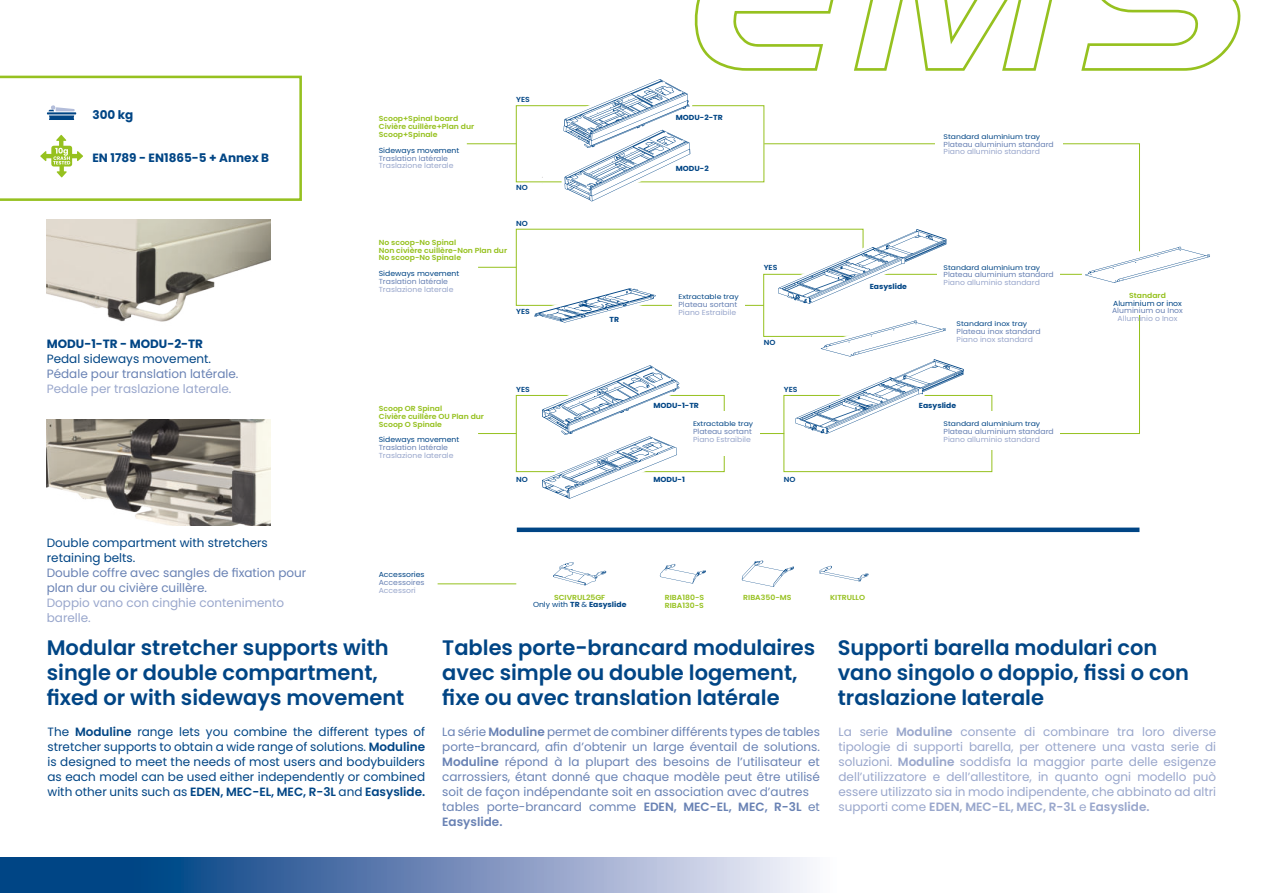
<style>
.page{position:relative;width:1263px;height:893px;background:#fff}
.page>*{position:absolute;margin:0;border:0;box-sizing:border-box;transform-origin:0 0}
.t1{font:600 21px/25.2px "Poppins";color:#004585}
.t2{font:12px/15px "Poppins";color:#6982b4}
.t3{font:12px/15px "Poppins";color:#99a7cc;text-align:justify}
.t4{font:12px/15px "Poppins";color:#004585;text-align:justify}
.t5{font:700 12px "Poppins";color:#004585}
.t6{font:600 7.35px/7.8px "Poppins";color:#96c11f;scale:1.05 1}
.t7{font:7.35px "Poppins";color:#6982b4;scale:1.05 1}
.t8{font:7.35px "Poppins";color:#99a7cc;scale:1.05 1}
.t9{font:7.35px "Poppins";color:#004585;scale:1.05 1}
.t10{font:700 7.35px "Poppins";color:#004585;scale:1.05 1}
.t11{font:600 7.35px "Poppins";color:#004585;scale:1.05 1}
.t12{font:6.75px "Poppins";color:#004585;scale:1.15 1}
.s1{font-weight:400}
.s2{font-weight:600}
</style>
<div class="page">
<svg style="left:0;top:858px;width:810px;height:35px;background:#6587b4"></svg>
<svg style="left:694px;top:0;width:358px;height:71px"></svg>
<svg style="left:1081px;top:0;width:160px;height:71px"></svg>
<img style="left:47px;top:219px;width:223px;height:103px">
<hr style="left:467px;top:143px;width:49px;height:1px;background:#96c11f">
<hr style="left:478px;top:267px;width:38px;height:1px;background:#96c11f">
<hr style="left:478px;top:433px;width:38px;height:1px;background:#96c11f">
<hr style="left:438px;top:583px;width:78px;height:1px;background:#96c11f">
<svg style="left:819px;top:566px;width:49px;height:16px"></svg>
<svg style="left:553px;top:562px;width:53px;height:23px"></svg>
<svg style="left:660px;top:564px;width:46px;height:20px"></svg>
<svg style="left:742px;top:560px;width:52px;height:27px"></svg>
<hr style="left:517px;top:528px;width:622px;height:4px;background:#004585">
<svg style="left:515px;top:79px;width:695px;height:420px"></svg>
<img style="left:47px;top:419px;width:223px;height:107px">
<svg style="left:0;top:76px;width:302px;height:125px"></svg>
<p class="t5" style="left:92px;top:108px;width:43px">300 kg</p>
<p class="t5" style="left:92px;top:151px;width:178px">EN 1789 - EN1865-5 + Annex B</p>
<p class="t5" style="left:47px;top:337px;width:158px">MODU-1-TR - MODU-2-TR</p>
<p class="t4" style="left:47px;top:352px;width:166px">Pedal sideways movement.</p>
<p class="t2" style="left:47px;top:367px;width:193px">Pédale pour translation latérale.</p>
<p class="t3" style="left:47px;top:382px;width:186px">Pedale per traslazione laterale.</p>
<p class="t4" style="left:47px;top:535px;width:223px">Double compartment with stretchers retaining belts.</p>
<p class="t2" style="left:47px;top:565px;width:261px">Double coffre avec sangles de fixation pour plan dur ou civière cuillère.</p>
<p class="t3" style="left:47px;top:595px;width:239px">Doppio vano con cinghie contenimento barelle.</p>
<p class="t6" style="left:379px;top:115px;width:92px">Scoop+Spinal board<br>Civière cuillère+Plan dur<br>Scoop+Spinale</p>
<p class="t9" style="left:379px;top:147px;width:78px">Sideways movement</p>
<p class="t7" style="left:379px;top:155px;width:67px">Traslation latérale</p>
<p class="t8" style="left:379px;top:163px;width:73px">Traslazione laterale</p>
<p class="t11" style="left:516px;top:96px;width:15px">YES</p>
<p class="t11" style="left:516px;top:184px;width:13px">NO</p>
<p class="t6" style="left:379px;top:239px;width:124px">No scoop-No Spinal<br>Non civière cuillère-Non Plan dur<br>No scoop-No Spinale</p>
<p class="t9" style="left:379px;top:270px;width:78px">Sideways movement</p>
<p class="t7" style="left:379px;top:278px;width:67px">Traslation latérale</p>
<p class="t8" style="left:379px;top:286px;width:73px">Traslazione laterale</p>
<p class="t11" style="left:516px;top:220px;width:13px">NO</p>
<p class="t11" style="left:516px;top:308px;width:15px">YES</p>
<p class="t6" style="left:379px;top:405px;width:102px">Scoop OR Spinal<br>Civière cuillère OU Plan dur<br>Scoop O Spinale</p>
<p class="t9" style="left:379px;top:437px;width:78px">Sideways movement</p>
<p class="t7" style="left:379px;top:444px;width:67px">Traslation latérale</p>
<p class="t8" style="left:379px;top:452px;width:73px">Traslazione laterale</p>
<p class="t11" style="left:516px;top:386px;width:15px">YES</p>
<p class="t11" style="left:516px;top:476px;width:13px">NO</p>
<p class="t10" style="left:676px;top:114px;width:46px">MODU-2-TR</p>
<p class="t10" style="left:676px;top:165px;width:33px">MODU-2</p>
<p class="t10" style="left:609px;top:317px;width:11px">TR</p>
<p class="t12" style="left:678px;top:294px;width:54px">Extractable tray</p>
<p class="t7" style="left:678px;top:301px;width:57px">Plateau sortant</p>
<p class="t8" style="left:678px;top:309px;width:57px">Piano Estraibile</p>
<p class="t11" style="left:764px;top:264px;width:15px">YES</p>
<p class="t11" style="left:764px;top:339px;width:13px">NO</p>
<p class="t10" style="left:653px;top:402px;width:45px">MODU-1-TR</p>
<p class="t12" style="left:693px;top:421px;width:54px">Extractable tray</p>
<p class="t7" style="left:693px;top:429px;width:57px">Plateau sortant</p>
<p class="t8" style="left:693px;top:436px;width:57px">Piano Estraibile</p>
<p class="t10" style="left:653px;top:476px;width:31px">MODU-1</p>
<p class="t11" style="left:784px;top:386px;width:15px">YES</p>
<p class="t11" style="left:784px;top:476px;width:13px">NO</p>
<p class="t12" style="left:943px;top:133px;width:86px">Standard aluminium tray</p>
<p class="t7" style="left:943px;top:141px;width:106px">Plateau aluminium standard</p>
<p class="t8" style="left:943px;top:149px;width:93px">Piano alluminio standard</p>
<p class="t10" style="left:870px;top:283px;width:37px">Easyslide</p>
<p class="t12" style="left:943px;top:264px;width:86px">Standard aluminium tray</p>
<p class="t7" style="left:943px;top:272px;width:106px">Plateau aluminium standard</p>
<p class="t8" style="left:943px;top:280px;width:93px">Piano alluminio standard</p>
<p class="t12" style="left:956px;top:321px;width:63px">Standard inox tray</p>
<p class="t7" style="left:956px;top:328px;width:82px">Plateau inox standard</p>
<p class="t8" style="left:956px;top:336px;width:74px">Piano inox standard</p>
<p class="t10" style="left:919px;top:402px;width:37px">Easyslide</p>
<p class="t12" style="left:943px;top:421px;width:86px">Standard aluminium tray</p>
<p class="t7" style="left:943px;top:429px;width:106px">Plateau aluminium standard</p>
<p class="t8" style="left:943px;top:436px;width:93px">Piano alluminio standard</p>
<p class="t9" style="left:379px;top:571px;width:45px">Accessories</p>
<p class="t7" style="left:379px;top:579px;width:45px">Accessoires</p>
<p class="t8" style="left:379px;top:587px;width:37px">Accessori</p>
<p class="t6" style="left:554px;top:594px;width:50px">SCIVRUL25GF</p>
<p class="t6" style="left:743px;top:594px;width:47px">RIBA350-MS</p>
<p class="t6" style="left:665px;top:594px;width:39px">RIBA180-S</p>
<p class="t10" style="left:533px;top:602px;width:90px"><span class="s1">Only with</span> TR <span class="s1">&amp;</span> Easyslide</p>
<p class="t6" style="left:665px;top:602px;width:39px">RIBA130-S</p>
<p class="t6" style="left:830px;top:594px;width:35px">KITRULLO</p>
<p class="t6" style="left:1129px;top:292px;width:36px">Standard</p>
<p class="t9" style="left:1113px;top:300px;width:67px">Aluminium or inox</p>
<p class="t7" style="left:1112px;top:308px;width:69px">Aluminium ou Inox</p>
<p class="t8" style="left:1117px;top:316px;width:58px">Alluminio o Inox</p>
<h1 class="t1" style="left:47px;top:636px;width:359px">Modular stretcher supports with single or double compartment, fixed or with sideways movement</h1>
<h1 class="t1" style="left:442px;top:636px;width:375px">Tables porte-brancard modulaires avec simple ou double logement, fixe ou avec translation latérale</h1>
<h1 class="t1" style="left:838px;top:636px;width:353px">Supporti barella modulari con vano singolo o doppio, fissi o con traslazione laterale</h1>
<p class="t4" style="left:48px;top:724px;width:379px">The <span class="s2">Moduline</span> range lets you combine the different types of stretcher supports to obtain a wide range of solutions. <span class="s2">Moduline </span>is designed to meet the needs of most users and bodybuilders as each model can be used either independently or combined with other units such as <span class="s2">EDEN, MEC-EL, MEC, R-3L</span> and <span class="s2">Easyslide.</span></p>
<p class="t2" style="left:442px;top:724px;width:379px">La série <span class="s2">Moduline</span> permet de combiner différents types de tables porte-brancard, afin d’obtenir un large éventail de solutions.<br><span class="s2">Moduline</span> répond à la plupart des besoins de l’utilisateur et carrossiers, étant donné que chaque modèle peut être utilisé soit de façon indépendante soit en association avec d’autres tables porte-brancard comme <span class="s2">EDEN, MEC-EL, MEC, R-3L</span> et <span class="s2">Easyslide.</span></p>
<p class="t3" style="left:838px;top:724px;width:379px">La serie <span class="s2">Moduline</span> consente di combinare tra loro diverse tipologie di supporti barella, per ottenere una vasta serie di soluzioni. <span class="s2">Moduline</span> soddisfa la maggior parte delle esigenze dell’utilizzatore e dell’allestitore, in quanto ogni modello può essere utilizzato sia in modo indipendente, che abbinato ad altri supporti come <span class="s2">EDEN, MEC-EL, MEC, R-3L</span> e <span class="s2">Easyslide.</span></p>
</div>
